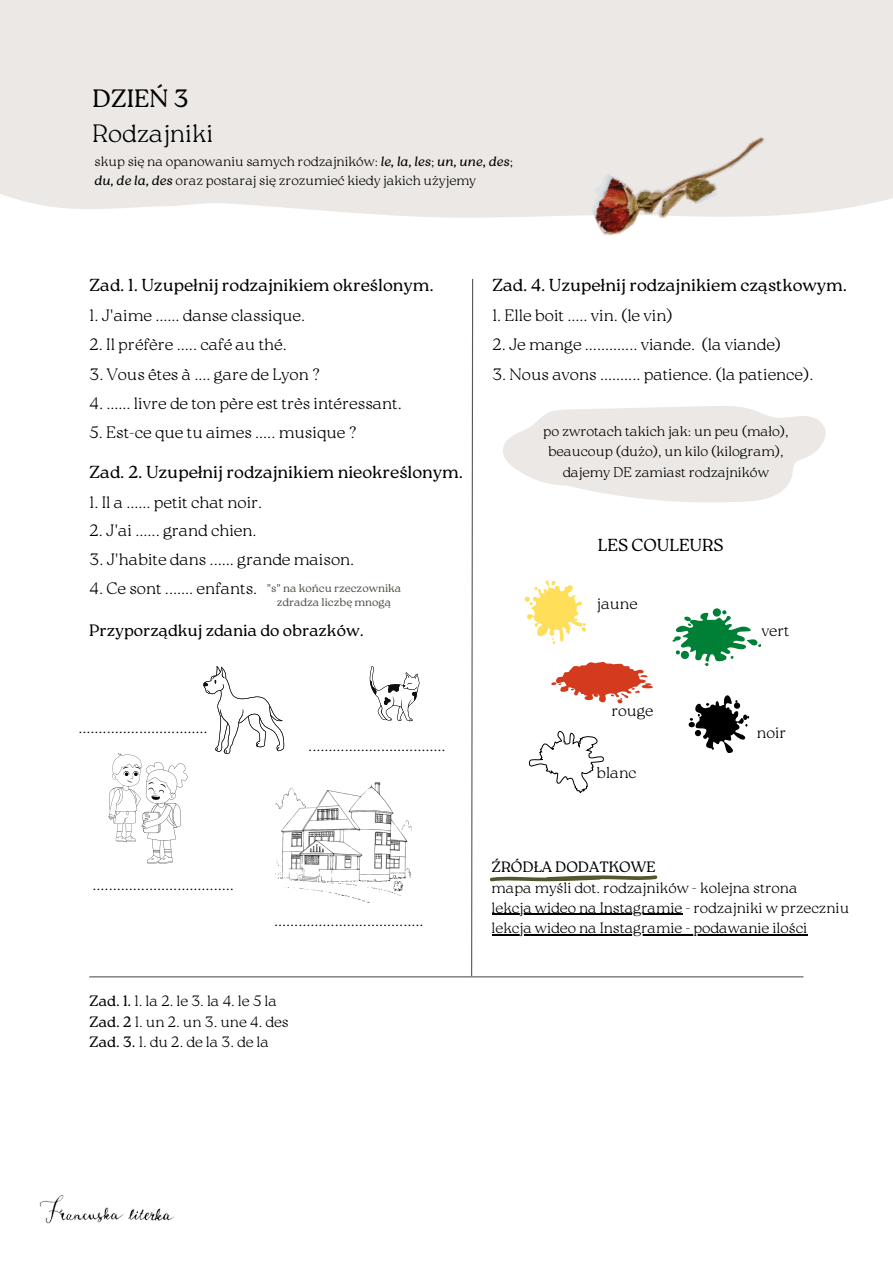
<style>
.page{position:relative;width:893px;height:1264px;background:#fff}
.page>*{position:absolute;margin:0;border:0;box-sizing:border-box;transform-origin:0 0}
.t1{font:100 25.05px "Roca Two";color:#000}
.t2{font:300 25.05px "Roca Two";color:#000}
.t3{font:300 17.4px "Roca Two";color:#000}
.t4{font:100 16.5px "Roca Two";color:#000}
.t5{font:300 16.5px "Roca Two";color:#000}
.t6{font:100 15.6px "Roca Two";color:#000}
.t7{font:100 15px/20.2px "Roca Two";color:#000}
.t8{font:300 15px "Roca Two";color:#000}
.t9{font:100 14.1px/20.4px "Roca Two";color:#000;text-align:center}
.t10{font:100 13.5px/19px "Roca Two";color:#000}
.t11{font:300 11.25px/14.1px "Roca Two";color:#56594f;text-align:center}
.s1{font-weight:300;font-style:italic}
.s2{font-weight:300}
</style>
<div class="page">
<div style="left:0;top:0;width:892px;height:218px;background:#ebe8e5"></div>
<img style="left:581px;top:111px;width:199px;height:125px">
<svg style="left:471px;top:278px;width:2px;height:698px"></svg>
<img style="left:39px;top:1195px;width:136px;height:29px">
<hr style="left:89px;top:976px;width:714px;height:1px;background:#56594f">
<hr style="left:491px;top:913px;width:191px;height:2px;background:#000">
<hr style="left:491px;top:934px;width:316px;height:1px;background:#000">
<svg style="left:203px;top:666px;width:81px;height:87px"></svg>
<svg style="left:370px;top:666px;width:49px;height:55px"></svg>
<svg style="left:109px;top:753px;width:78px;height:110px"></svg>
<img style="left:275px;top:783px;width:136px;height:119px">
<svg style="left:688px;top:695px;width:61px;height:58px"></svg>
<svg style="left:551px;top:662px;width:102px;height:41px"></svg>
<svg style="left:672px;top:608px;width:89px;height:58px"></svg>
<svg style="left:524px;top:580px;width:62px;height:64px"></svg>
<svg style="left:529px;top:731px;width:75px;height:61px"></svg>
<svg style="left:503px;top:406px;width:323px;height:97px"></svg>
<svg style="left:490px;top:875px;width:167px;height:6px"></svg>
<h1 class="t2" style="left:92px;top:84px;width:98px">DZIEŃ 3</h1>
<h1 class="t1" style="left:92px;top:119px;width:123px">Rodzajniki</h1>
<p class="t10" style="left:94px;top:152px;width:420px">skup się na opanowaniu samych rodzajników: <span class="s1">le, la, les</span>; <span class="s1">un, une, des</span>; <span class="s1">du, de la, des</span> oraz postaraj się zrozumieć kiedy jakich użyjemy</p>
<p class="t3" style="left:89px;top:274px;width:346px">Zad. 1. Uzupełnij rodzajnikiem określonym.</p>
<p class="t4" style="left:89px;top:306px;width:217px">1. J'aime ...... danse classique.</p>
<p class="t4" style="left:89px;top:335px;width:199px">2. Il préfère ..... café au thé.</p>
<p class="t4" style="left:89px;top:364px;width:232px">3. Vous êtes à .... gare de Lyon ?</p>
<p class="t4" style="left:89px;top:393px;width:314px">4. ...... livre de ton père est très intéressant.</p>
<p class="t4" style="left:89px;top:422px;width:269px">5. Est-ce que tu aimes ..... musique ?</p>
<p class="t3" style="left:89px;top:462px;width:375px">Zad. 2. Uzupełnij rodzajnikiem nieokreślonym.</p>
<p class="t4" style="left:89px;top:492px;width:174px">1. Il a ...... petit chat noir.</p>
<p class="t4" style="left:89px;top:521px;width:169px">2. J'ai ...... grand chien.</p>
<p class="t4" style="left:89px;top:550px;width:266px">3. J'habite dans ...... grande maison.</p>
<p class="t4" style="left:89px;top:578px;width:169px">4. Ce sont ....... enfants.</p>
<p class="t5" style="left:89px;top:620px;width:276px">Przyporządkuj zdania do obrazków.</p>
<p class="t11" style="left:267px;top:581px;width:136px">"s" na końcu rzeczownika zdradza liczbę mnogą</p>
<p class="t4" style="left:78px;top:717px;width:131px">................................</p>
<p class="t4" style="left:308px;top:735px;width:139px">..................................</p>
<p class="t3" style="left:492px;top:274px;width:356px">Zad. 4. Uzupełnij rodzajnikiem cząstkowym.</p>
<p class="t4" style="left:492px;top:306px;width:182px">1. Elle boit ..... vin. (le vin)</p>
<p class="t4" style="left:492px;top:335px;width:290px">2. Je mange ............. viande. (la viande)</p>
<p class="t4" style="left:492px;top:364px;width:323px">3. Nous avons .......... patience. (la patience).</p>
<p class="t9" style="left:543px;top:421px;width:247px">po zwrotach takich jak: un peu (mało), beaucoup (dużo), un kilo (kilogram), dajemy DE zamiast rodzajników</p>
<p class="t3" style="left:598px;top:534px;width:127px">LES COULEURS</p>
<p class="t6" style="left:597px;top:595px;width:42px">jaune</p>
<p class="t6" style="left:611px;top:702px;width:44px">rouge</p>
<p class="t6" style="left:596px;top:763px;width:41px">blanc</p>
<p class="t6" style="left:761px;top:621px;width:29px">vert</p>
<p class="t6" style="left:756px;top:723px;width:31px">noir</p>
<p class="t4" style="left:92px;top:874px;width:143px">...................................</p>
<p class="t4" style="left:274px;top:910px;width:151px">.....................................</p>
<p class="t7" style="left:89px;top:991px;width:201px"><span class="s2">Zad. 1.</span> 1. la 2. le 3. la 4. le 5 la<br><span class="s2">Zad. 2</span> 1. un 2. un 3. une 4. des<br><span class="s2">Zad. 3.</span> 1. du 2. de la 3. de la</p>
<p class="t8" style="left:491px;top:858px;width:165px">ŹRÓDŁA DODATKOWE</p>
<p class="t7" style="left:491px;top:877px;width:359px">mapa myśli dot. rodzajników - kolejna strona<br>lekcja wideo na Instagramie - rodzajniki w przeczniu lekcja wideo na Instagramie - podawanie ilości</p>
</div>
